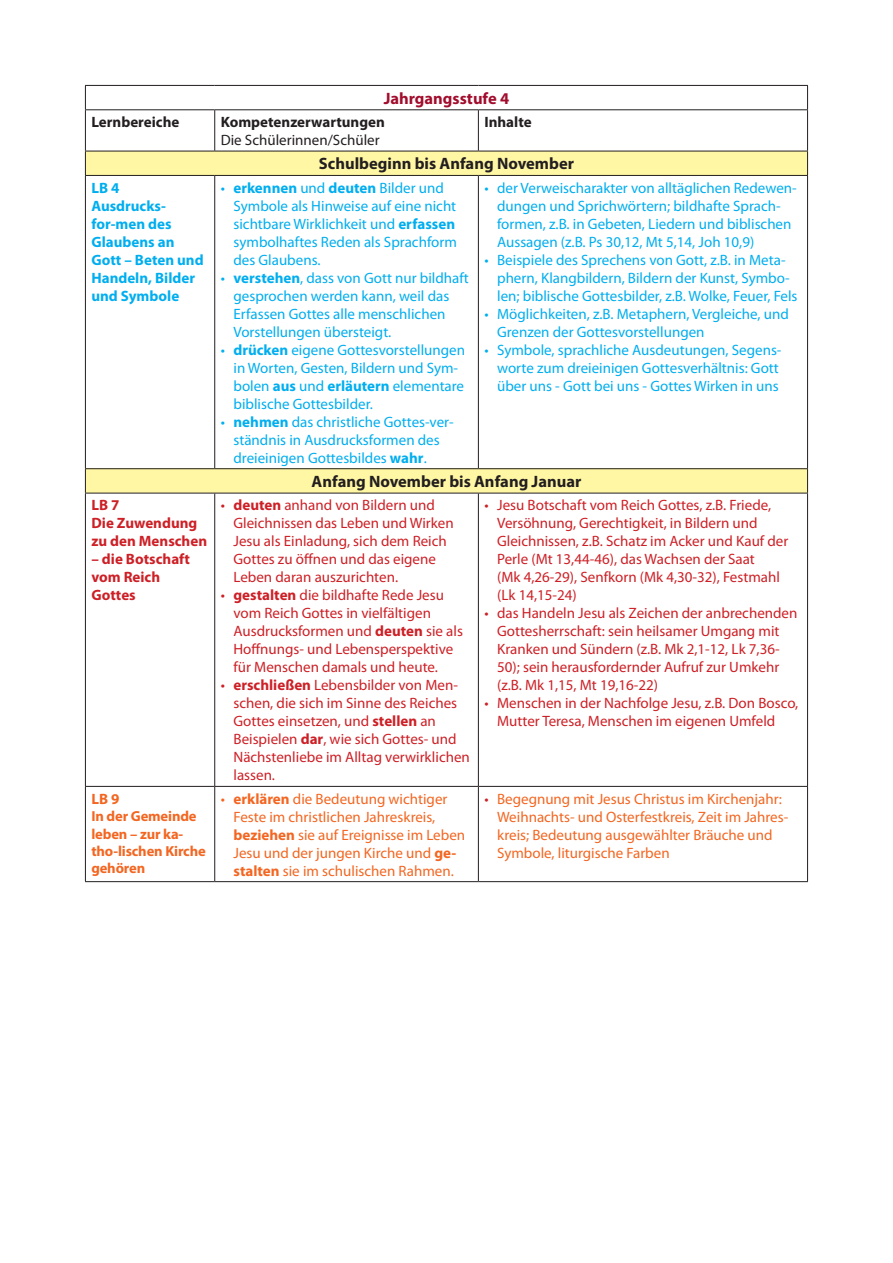
<style>
.page{position:relative;width:893px;height:1263px;background:#fff}
.page>*{position:absolute;margin:0;border:0;box-sizing:border-box;transform-origin:0 0}
.t1{font:700 16.5px "Myriad Pro";color:#231f20}
.t2{font:700 16.5px "Myriad Pro";color:#a20d2d}
.t3{font:15px/18px "Myriad Pro";color:#00aeef}
.t4{font:15px/18px "Myriad Pro";color:#cd2026}
.t5{font:15px/18px "Myriad Pro";color:#f36621}
.t6{font:700 15px/18px "Myriad Pro";color:#00aeef}
.t7{font:700 15px/18px "Myriad Pro";color:#cd2026}
.t8{font:700 15px "Myriad Pro";color:#231f20}
.t9{font:15px "Myriad Pro";color:#231f20}
.t10{font:700 15px "Myriad Pro";color:#f36621}
.t11{font:700 14.55px/17.4px "Myriad Pro";letter-spacing:-.01em;color:#f36621}
.s1{font-weight:700}
.s2{color:#cd2026}
</style>
<div class="page">
<div style="left:85px;top:151px;width:722px;height:24px;background:#fff7a4"></div>
<div style="left:85px;top:469px;width:722px;height:24px;background:#fff7a4"></div>
<hr style="left:85px;top:85px;width:130px;height:1px;background:#231f20">
<svg style="left:85px;top:86px;width:1px;height:23px"></svg>
<hr style="left:215px;top:85px;width:263px;height:1px;background:#231f20">
<hr style="left:478px;top:85px;width:330px;height:1px;background:#231f20">
<svg style="left:807px;top:86px;width:1px;height:23px"></svg>
<hr style="left:85px;top:109px;width:130px;height:1px;background:#231f20">
<hr style="left:85px;top:110px;width:1px;height:41px;background:#231f20">
<hr style="left:215px;top:109px;width:263px;height:1px;background:#231f20">
<hr style="left:214px;top:110px;width:1px;height:41px;background:#231f20">
<hr style="left:478px;top:109px;width:330px;height:1px;background:#231f20">
<hr style="left:478px;top:110px;width:1px;height:41px;background:#231f20">
<hr style="left:807px;top:110px;width:1px;height:41px;background:#231f20">
<hr style="left:85px;top:151px;width:130px;height:1px;background:#231f20">
<svg style="left:85px;top:151px;width:1px;height:24px"></svg>
<hr style="left:215px;top:151px;width:263px;height:1px;background:#231f20">
<hr style="left:478px;top:151px;width:330px;height:1px;background:#231f20">
<svg style="left:807px;top:151px;width:1px;height:24px"></svg>
<hr style="left:85px;top:175px;width:130px;height:1px;background:#231f20">
<hr style="left:85px;top:176px;width:1px;height:292px;background:#231f20">
<hr style="left:215px;top:175px;width:263px;height:1px;background:#231f20">
<hr style="left:214px;top:176px;width:1px;height:292px;background:#231f20">
<hr style="left:478px;top:175px;width:330px;height:1px;background:#231f20">
<hr style="left:478px;top:176px;width:1px;height:292px;background:#231f20">
<hr style="left:807px;top:176px;width:1px;height:292px;background:#231f20">
<hr style="left:85px;top:468px;width:130px;height:1px;background:#231f20">
<svg style="left:85px;top:469px;width:1px;height:24px"></svg>
<hr style="left:215px;top:468px;width:263px;height:1px;background:#231f20">
<hr style="left:478px;top:468px;width:330px;height:1px;background:#231f20">
<svg style="left:807px;top:469px;width:1px;height:24px"></svg>
<hr style="left:85px;top:493px;width:130px;height:1px;background:#231f20">
<hr style="left:85px;top:493px;width:1px;height:293px;background:#231f20">
<hr style="left:215px;top:493px;width:263px;height:1px;background:#231f20">
<hr style="left:214px;top:493px;width:1px;height:293px;background:#231f20">
<hr style="left:478px;top:493px;width:330px;height:1px;background:#231f20">
<hr style="left:478px;top:493px;width:1px;height:293px;background:#231f20">
<hr style="left:807px;top:493px;width:1px;height:293px;background:#231f20">
<hr style="left:85px;top:786px;width:130px;height:1px;background:#231f20">
<hr style="left:85px;top:787px;width:1px;height:94px;background:#231f20">
<hr style="left:215px;top:786px;width:263px;height:1px;background:#231f20">
<hr style="left:214px;top:787px;width:1px;height:94px;background:#231f20">
<hr style="left:478px;top:786px;width:330px;height:1px;background:#231f20">
<hr style="left:478px;top:787px;width:1px;height:94px;background:#231f20">
<hr style="left:807px;top:787px;width:1px;height:94px;background:#231f20">
<hr style="left:85px;top:881px;width:130px;height:1px;background:#231f20">
<hr style="left:215px;top:881px;width:263px;height:1px;background:#231f20">
<hr style="left:478px;top:881px;width:330px;height:1px;background:#231f20">
<p class="t2" style="left:384px;top:87px;width:127px">Jahrgangsstufe 4</p>
<p class="t8" style="left:91px;top:112px;width:89px">Lernbereiche</p>
<p class="t8" style="left:221px;top:112px;width:166px">Kompetenzerwartungen</p>
<p class="t9" style="left:221px;top:131px;width:160px">Die Schülerinnen/Schüler</p>
<p class="t8" style="left:484px;top:112px;width:49px">Inhalte</p>
<p class="t1" style="left:319px;top:153px;width:257px">Schulbeginn bis Anfang November</p>
<p class="t6" style="left:91px;top:178px;width:114px">LB 4<br>Ausdrucks&shy;for-men des<br>Glaubens an<br>Gott – Beten und<br>Handeln, Bilder und Symbole</p>
<p class="t3" style="left:233px;top:178px;width:225px;text-indent:-13px">• <span class="s1">erkennen</span> und <span class="s1">deuten</span> Bilder und<br>Symbole als Hinweise auf eine nicht sichtbare Wirklichkeit und <span class="s1">erfassen </span>symbolhaftes Reden als Sprachform des Glaubens.</p>
<p class="t3" style="left:233px;top:268px;width:237px;text-indent:-13px">• <span class="s1">verstehen</span>, dass von Gott nur bildhaft gesprochen werden kann, weil das Erfassen Gottes alle menschlichen Vorstellungen übersteigt.</p>
<p class="t3" style="left:233px;top:340px;width:233px;text-indent:-13px">• <span class="s1">drücken</span> eigene Gottesvorstellungen in Worten, Gesten, Bildern und Sym&shy;bolen <span class="s1">aus</span> und <span class="s1">erläutern</span> elementare biblische Gottesbilder.</p>
<p class="t3" style="left:233px;top:412px;width:222px;text-indent:-13px">• <span class="s1">nehmen</span> das christliche Gottes-ver&shy;ständnis in Ausdrucksformen des dreieinigen Gottesbildes <span class="s1">wahr</span>.</p>
<p class="t3" style="left:497px;top:178px;width:301px;text-indent:-13px">• der Verweischarakter von alltäglichen Redewen&shy;dungen und Sprichwörtern; bildhafte Sprach&shy;formen, z.B. in Gebeten, Liedern und biblischen Aussagen (z.B. Ps 30,12, Mt 5,14, Joh 10,9)</p>
<p class="t3" style="left:497px;top:250px;width:302px;text-indent:-13px">• Beispiele des Sprechens von Gott, z.B. in Meta&shy;phern, Klangbildern, Bildern der Kunst, Symbo&shy;len; biblische Gottesbilder, z.B. Wolke, Feuer, Fels</p>
<p class="t3" style="left:497px;top:304px;width:293px;text-indent:-13px">• Möglichkeiten, z.B. Metaphern, Vergleiche, und<br>Grenzen der Gottesvorstellungen</p>
<p class="t3" style="left:497px;top:340px;width:286px;text-indent:-13px">• Symbole, sprachliche Ausdeutungen, Segens&shy;worte zum dreieinigen Gottesverhältnis: Gott über uns - Gott bei uns - Gottes Wirken in uns</p>
<p class="t7" style="left:91px;top:496px;width:117px">LB 7<br>Die Zuwendung zu den Menschen</p>
<p class="t7" style="left:91px;top:550px;width:100px">– die Botschaft vom Reich<br>Gottes</p>
<p class="t10" style="left:91px;top:789px;width:30px">LB 9</p>
<p class="t11" style="left:91px;top:807px;width:116px">In der Gemeinde leben – zur ka&shy;tho-lischen Kirche gehören</p>
<p class="t1" style="left:312px;top:471px;width:271px">Anfang November bis Anfang Januar</p>
<p class="t4" style="left:233px;top:496px;width:222px;text-indent:-13px">• <span class="s1">deuten</span> anhand von Bildern und<br>Gleichnissen das Leben und Wirken<br>Jesu als Einladung, sich dem Reich<br>Gottes zu öffnen und das eigene<br>Leben daran auszurichten.</p>
<p class="t4" style="left:233px;top:586px;width:231px;text-indent:-13px">• <span class="s1">gestalten</span> die bildhafte Rede Jesu vom Reich Gottes in vielfältigen Ausdrucksformen und <span class="s1">deuten</span> sie als Hoffnungs- und Lebensperspektive für Menschen damals und heute.</p>
<p class="t4" style="left:233px;top:676px;width:238px;text-indent:-13px">• <span class="s1">erschließen</span> Lebensbilder von Men&shy;schen, die sich im Sinne des Reiches<br>Gottes einsetzen, und <span class="s1">stellen</span> an<br>Beispielen <span class="s1">dar</span>, wie sich Gottes- und<br>Nächstenliebe im Alltag verwirklichen lassen.</p>
<p class="t4" style="left:497px;top:496px;width:293px;text-indent:-13px">• Jesu Botschaft vom Reich Gottes, z.B. Friede, Versöhnung, Gerechtigkeit, in Bildern und Gleichnissen, z.B. Schatz im Acker und Kauf der Perle (Mt 13,44-46), das Wachsen der Saat<br>(Mk 4,26-29), Senfkorn (Mk 4,30-32), Festmahl (Lk 14,15-24)</p>
<p class="t4" style="left:497px;top:604px;width:302px;text-indent:-13px">• das Handeln Jesu als Zeichen der anbrechenden Gottesherrschaft: sein heilsamer Umgang mit Kranken und Sündern (z.B. Mk 2,1-12, Lk 7,36- 50); sein herausfordernder Aufruf zur Umkehr (z.B. Mk 1,15, Mt 19,16-22)</p>
<p class="t4" style="left:497px;top:694px;width:303px;text-indent:-13px">• Menschen in der Nachfolge Jesu, z.B. Don Bosco,<br>Mutter Teresa, Menschen im eigenen Umfeld</p>
<p class="t5" style="left:233px;top:789px;width:233px;text-indent:-13px">• <span class="s1">erklären</span> die Bedeutung wichtiger Feste im christlichen Jahreskreis, <span class="s1">beziehen</span> sie auf Ereignisse im Leben Jesu und der jungen Kirche und <span class="s1">ge&shy;stalten</span> sie im schulischen Rahmen.</p>
<p class="t5" style="left:497px;top:789px;width:293px;text-indent:-13px"><span class="s2">•</span> Begegnung mit Jesus Christus im Kirchenjahr:<br>Weihnachts- und Osterfestkreis, Zeit im Jahres&shy;kreis; Bedeutung ausgewählter Bräuche und Symbole, liturgische Farben</p>
</div>
